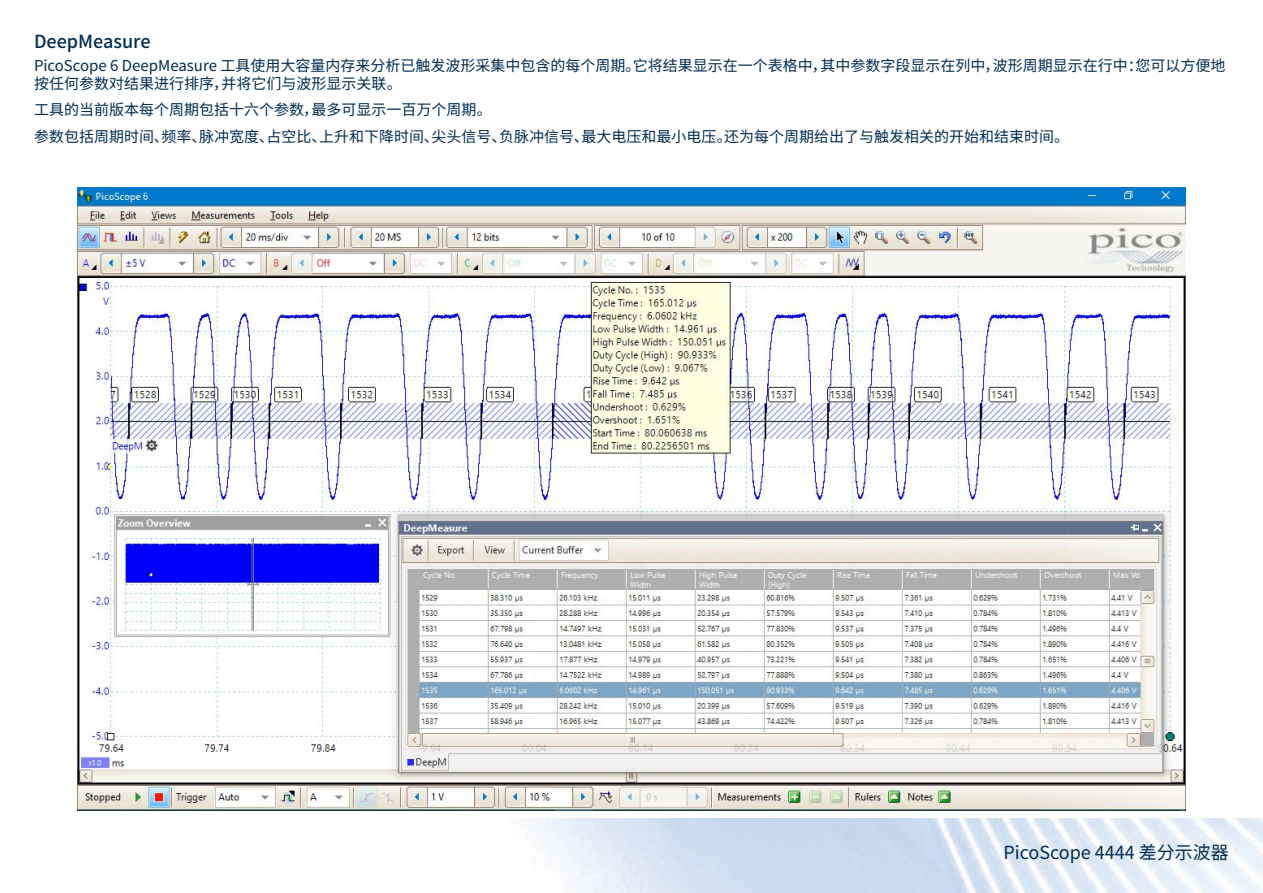
<style>
.page{position:relative;width:1263px;height:893px;background:#fff}
.page>*{position:absolute;margin:0;border:0;box-sizing:border-box;transform-origin:0 0}
.t1{font:18px "Noto Sans CJ Ksc";color:#002c50}
.t2{font:500 18px "Noto Sans CJ Ksc";color:#002c50}
.t3{font:15px/18px "Noto Sans CJ Ksc";color:#002c50}
</style>
<div class="page">
<img style="left:528px;top:819px;width:735px;height:74px">
<img style="left:78px;top:188px;width:1107px;height:622px">
<p class="t2" style="left:34px;top:32px;width:118px">DeepMeasure</p>
<p class="t3" style="left:34px;top:56px;width:1193px">PicoScope 6 DeepMeasure 工具使用大容量内存来分析已触发波形采集中包含的每个周期。它将结果显示在一个表格中，其中参数字段显示在列中，波形周期显示在行中：您可以方便地按任何参数对结果进行排序，并将它们与波形显示关联。</p>
<p class="t3" style="left:34px;top:97px;width:1037px;line-height:26.5px">工具的当前版本每个周期包括十六个参数，最多可显示一百万个周期。<br>参数包括周期时间、频率、脉冲宽度、占空比、上升和下降时间、尖头信号、负脉冲信号、最大电压和最小电压。还为每个周期给出了与触发相关的开始和结束时间。</p>
<p class="t1" style="left:1003px;top:842px;width:227px">PicoScope 4444 差分示波器</p>
</div>
